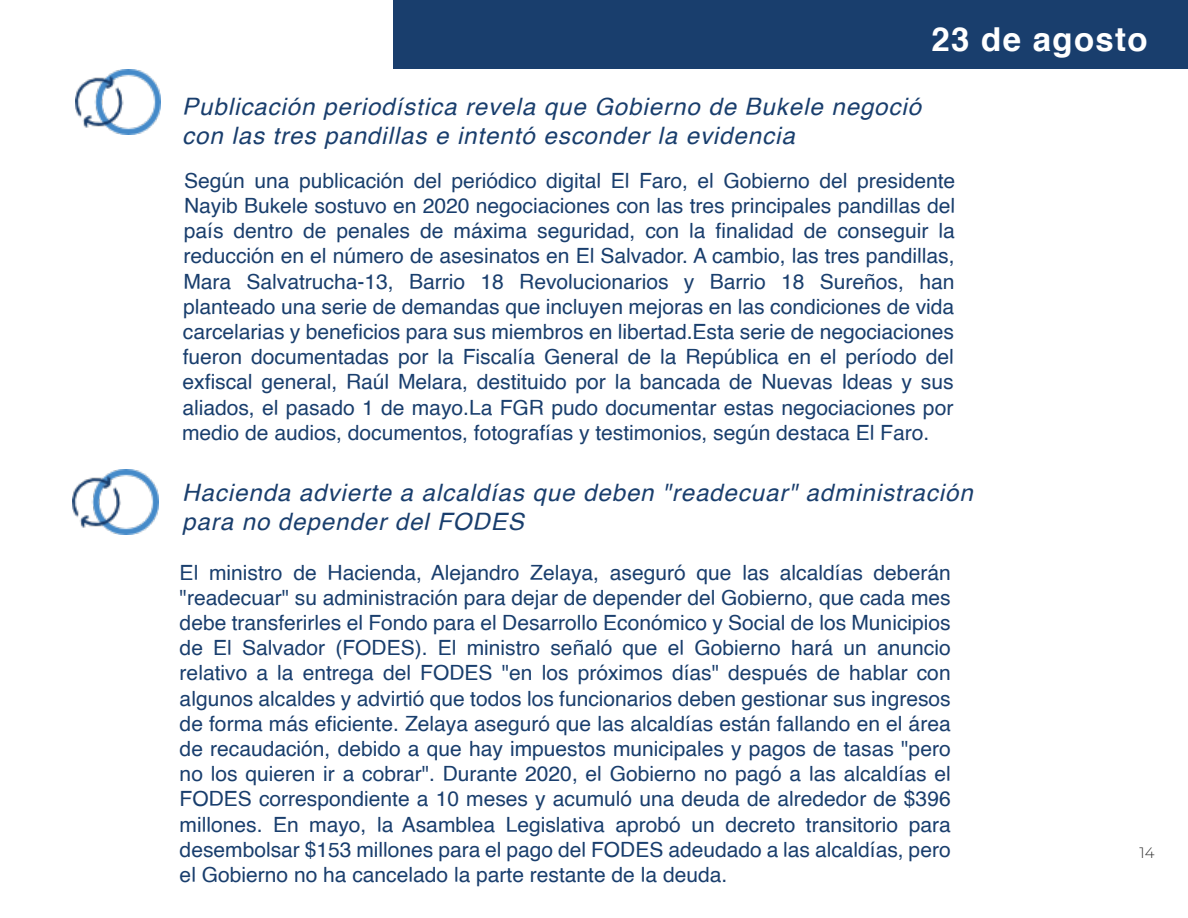
<style>
.page{position:relative;width:1188px;height:918px;background:#fff}
.page>*{position:absolute;margin:0;border:0;box-sizing:border-box;transform-origin:0 0}
.t1{font:700 33px "Helvetica";letter-spacing:.04em;color:#fff}
.t2{font:italic 24px/28.8px "Helvetica";letter-spacing:.04em;color:#193e6d}
.t3{font:21px/25.2px "Helvetica";letter-spacing:-.005em;color:#193e6d;text-align:justify}
.t4{font:300 15px "Montserrat";color:#333}
</style>
<div class="page">
<img style="left:75px;top:70px;width:85px;height:64px">
<img style="left:73px;top:470px;width:85px;height:64px">
<div style="left:393px;top:0;width:795px;height:69px;background:#193e6d"></div>
<h1 class="t1" style="left:931px;top:27px;width:218px">23 de agosto</h1>
<p class="t2" style="left:182px;top:94px;width:741px">Publicación periodística revela que Gobierno de Bukele negoció con las tres pandillas e intentó esconder la evidencia</p>
<p class="t3" style="left:182px;top:169px;width:775px">Según una publicación del periódico digital El Faro, el Gobierno del presidente Nayib Bukele sostuvo en 2020 negociaciones con las tres principales pandillas del país dentro de penales de máxima seguridad, con la finalidad de conseguir la reducción en el número de asesinatos en El Salvador. A cambio, las tres pandillas, Mara Salvatrucha-13, Barrio 18 Revolucionarios y Barrio 18 Sureños, han planteado una serie de demandas que incluyen mejoras en las condiciones de vida carcelarias y beneficios para sus miembros en libertad.Esta serie de negociaciones fueron documentadas por la Fiscalía General de la República en el período del exfiscal general, Raúl Melara, destituido por la bancada de Nuevas Ideas y sus aliados, el pasado 1 de mayo.La FGR pudo documentar estas negociaciones por medio de audios, documentos, fotografías y testimonios, según destaca El Faro.</p>
<p class="t2" style="left:182px;top:480px;width:792px">Hacienda advierte a alcaldías que deben "readecuar" administración para no depender del FODES</p>
<p class="t3" style="left:180px;top:561px;width:773px">El ministro de Hacienda, Alejandro Zelaya, aseguró que las alcaldías deberán "readecuar" su administración para dejar de depender del Gobierno, que cada mes debe transferirles el Fondo para el Desarrollo Económico y Social de los Municipios de El Salvador (FODES). El ministro señaló que el Gobierno hará un anuncio relativo a la entrega del FODES "en los próximos días" después de hablar con algunos alcaldes y advirtió que todos los funcionarios deben gestionar sus ingresos de forma más eficiente. Zelaya aseguró que las alcaldías están fallando en el área de recaudación, debido a que hay impuestos municipales y pagos de tasas "pero no los quieren ir a cobrar". Durante 2020, el Gobierno no pagó a las alcaldías el FODES correspondiente a 10 meses y acumuló una deuda de alrededor de $396 millones. En mayo, la Asamblea Legislativa aprobó un decreto transitorio para desembolsar $153 millones para el pago del FODES adeudado a las alcaldías, pero el Gobierno no ha cancelado la parte restante de la deuda.</p>
<p class="t4" style="left:1140px;top:844px;width:17px">14</p>
</div>
